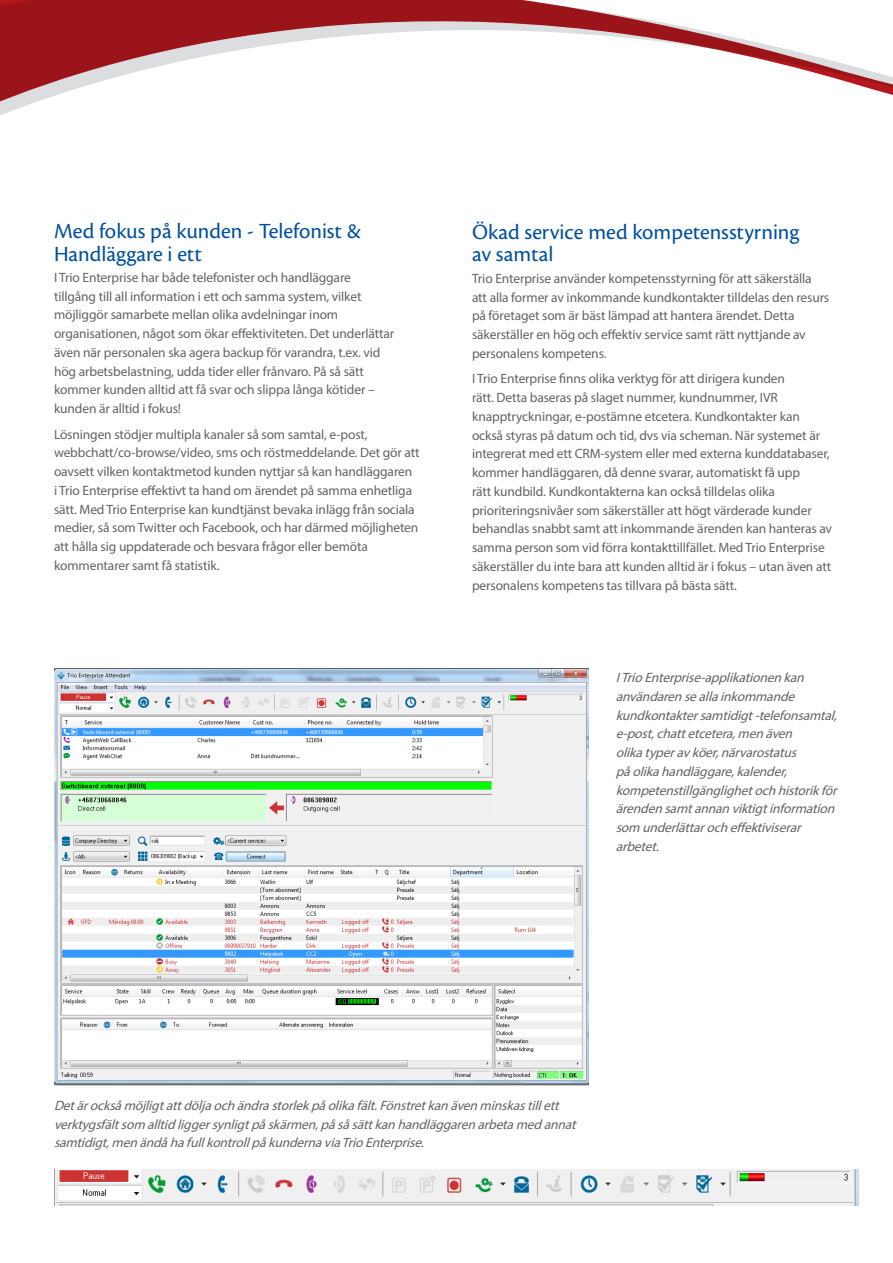
<style>
.page{position:relative;width:893px;height:1263px;background:#fff}
.page>*{position:absolute;margin:0;border:0;box-sizing:border-box;transform-origin:0 0}
.Body__Subhead{font:22.5px/22.5px "Cronos Pro";color:#01509f}
.Body_Copy{font:13.5px/18.8px "Myriad Pro";letter-spacing:-.01em;color:#636366}
.Body_Copy-2{font:italic 13.5px/18.8px "Myriad Pro";color:#636366}
.Body_Copy-3{font:13.5px/18.8px "Myriad Pro";letter-spacing:-.01em;color:#636466}
.s1{color:#636366}
</style>
<div class="page">
<svg style="left:0;top:0;width:893px;height:115px"></svg>
<img style="left:54px;top:669px;width:534px;height:417px">
<img style="left:54px;top:1169px;width:805px;height:36px">
<p class="Body__Subhead" style="left:54px;top:220px;width:309px">Med fokus på kunden - Telefonist &amp;<br>Handläggare i ett</p>
<p class="Body_Copy-3" style="left:54px;top:268px;width:342px"><span class="s1">I Trio Enterprise har både telefonister och handläggare tillgång till all information i ett och samma system, vilket möjliggör samarbete mellan olika</span> avdelningar inom organisationen, något som ökar effektiviteten. Det underlättar även när personalen ska agera backup för varandra, t.ex. vid hög arbetsbelastning, udda tider eller frånvaro. På så sätt kommer kunden alltid att få svar och slippa långa köti<span class="s1">der – kunden är alltid i fokus!</span></p>
<p class="Body_Copy" style="left:54px;top:425px;width:367px">Lösningen stödjer multipla kanaler så som samtal, e-post, webbchatt/co-browse/video, sms och röstmeddelande. Det gör att oavsett vilken kontaktmetod kunden nyttjar så kan handläggaren<br>i Trio Enterprise effektivt ta hand om ärendet på samma enhetliga sätt. Med Trio Enterprise kan kundtjänst bevaka inlägg från sociala medier, så som Twitter och Facebook, och har därmed möjligheten att hålla sig uppdaterade och besvara frågor eller bemöta kommentarer samt få statistik.</p>
<p class="Body__Subhead" style="left:472px;top:221px;width:329px">Ökad service med kompetensstyrning av samtal</p>
<p class="Body_Copy" style="left:472px;top:269px;width:359px">Trio Enterprise använder kompetensstyrning för att säkerställa att alla former av inkommande kundkontakter tilldelas den resurs på företaget som är bäst lämpad att hantera ärendet. Detta säkerställer en hög och effektiv service samt rätt nyttjande av personalens kompetens.</p>
<p class="Body_Copy" style="left:472px;top:369px;width:362px">I Trio Enterprise finns olika verktyg för att dirigera kunden<br>rätt. Detta baseras på slaget nummer, kundnummer, IVR knapptryckningar, e-postämne etcetera. Kundkontakter kan också styras på datum och tid, dvs via scheman. När systemet är integrerat med ett CRM-system eller med externa kunddatabaser, kommer handläggaren, då denne svarar, automatiskt få upp<br>rätt kundbild. Kundkontakterna kan också tilldelas olika prioriteringsnivåer som säkerställer att högt värderade kunder behandlas snabbt samt att inkommande ärenden kan hanteras av samma person som vid förra kontakttillfället. Med Trio Enterprise säkerställer du inte bara att kunden alltid är i fokus – utan även att personalens kompetens tas tillvara på bästa sätt.</p>
<p class="Body_Copy-2" style="left:616px;top:668px;width:227px">ITrioEnterprise-applikationenkan användarenseallainkommande kundkontaktersamtidigt-telefonsamtal, e-post,chattetcetera,menäven olikatyperavköer,närvarostatus påolikahandläggare,kalender, kompetenstillgänglighetochhistorikför ärendensamtannanviktigtinformation som underlättarocheffektiviserar arbetet.</p>
<p class="Body_Copy-2" style="left:54px;top:1096px;width:527px">Detärocksåmöjligtattdöljaochändrastorlekpåolikafält.Fönstretkanävenminskastillett verktygsfältsom alltidliggersynligtpåskärmen,påsåsättkanhandläggarenarbetamedannat samtidigt,menändåhafullkontrollpåkundernaviaTrioEnterprise.</p>
</div>
